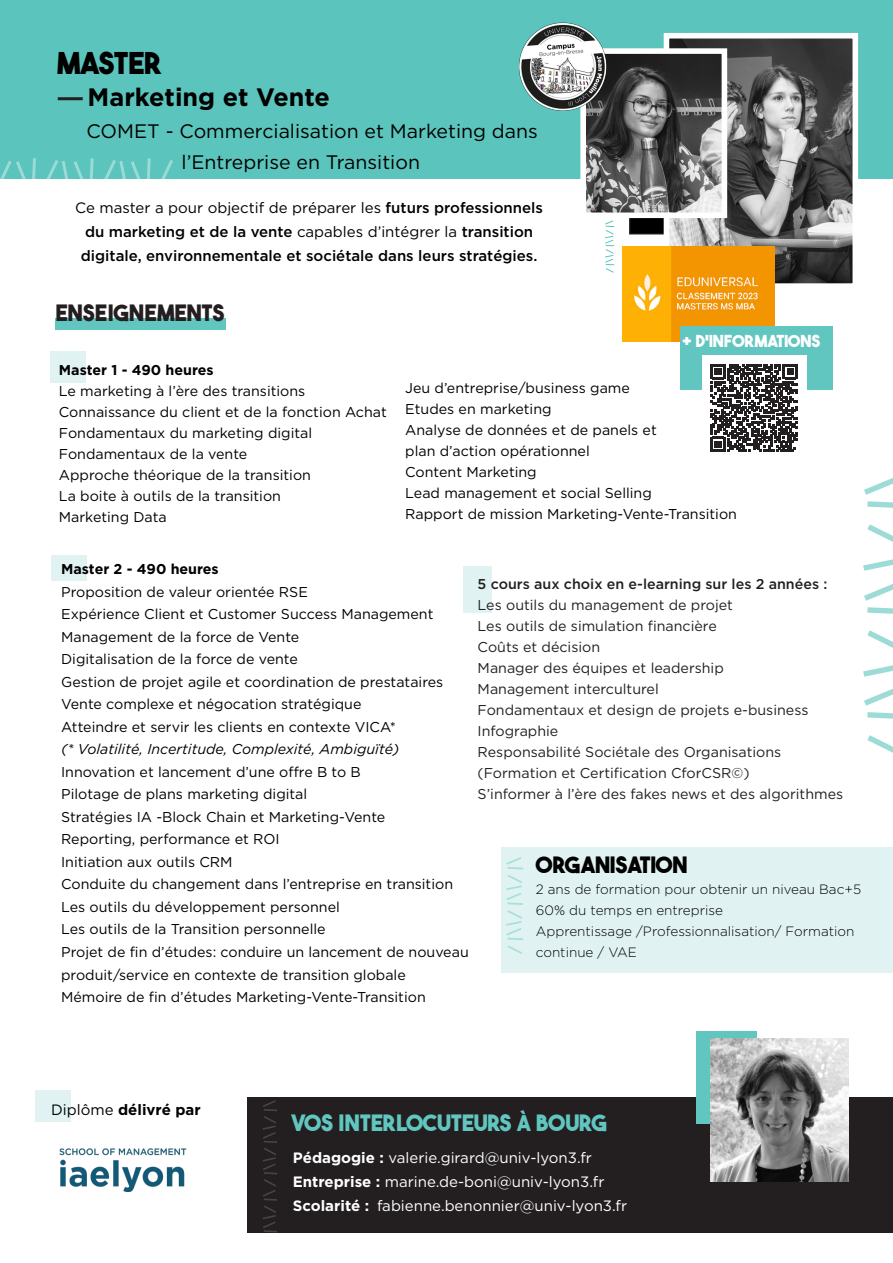
<style>
.page{position:relative;width:893px;height:1263px;background:#fff}
.page>*{position:absolute;margin:0;border:0;box-sizing:border-box;transform-origin:0 0}
.t1{font:700 30px "The Bold Font";letter-spacing:-.025em;color:#000}
.t2{font:700 25.2px "Gotham";color:#000}
.t3{font:700 22.5px "The Bold Font";color:#61c6c0}
.t4{font:700 22.5px "The Bold Font";color:#231f20}
.t5{font:700 22.5px "The Bold Font";color:#000}
.t6{font:19.5px/31.8px "Gotham";color:#000}
.t7{font:700 16.5px "The Bold Font";color:#fff}
.t8{font:500 15px/24px "Gotham";color:#000;text-align:center}
.t9{font:15px "Gotham";color:#fff}
.t10{font:700 15px "Gotham";color:#000}
.t11{font:14.25px/22.5px "Gotham";color:#000}
.t12{font:14.25px/21px "Gotham";color:#231f20}
.t13{font:italic 14.25px "Gotham";color:#000}
.t14{font:500 14.25px "Gotham";color:#231f20}
.t15{font:700 14.25px "Gotham";color:#000}
.t16{font:300 13.5px/21px "Gotham";color:#000}
.s1{font-weight:400}
.s2{font-family:"Gotham";font-weight:900}
.s3{font-weight:700}
</style>
<div class="page">
<div style="left:501px;top:847px;width:392px;height:125px;background:#e0f3f2"></div>
<div style="left:55px;top:318px;width:171px;height:12px;background:#61c6c0"></div>
<div style="left:247px;top:1096px;width:646px;height:136px;background:#231f20"></div>
<div style="left:697px;top:1031px;width:60px;height:92px;background:#61c6c0"></div>
<img style="left:60px;top:1148px;width:127px;height:43px">
<div style="left:35px;top:1090px;width:36px;height:32px;background:#e0f3f2"></div>
<svg style="left:506px;top:857px;width:17px;height:12px"></svg>
<svg style="left:506px;top:875px;width:17px;height:79px"></svg>
<div style="left:50px;top:352px;width:36px;height:31px;background:#e0f3f2"></div>
<div style="left:51px;top:555px;width:36px;height:26px;background:#e0f3f2"></div>
<img style="left:710px;top:1038px;width:138px;height:143px">
<svg style="left:864px;top:478px;width:29px;height:17px"></svg>
<svg style="left:864px;top:584px;width:29px;height:17px"></svg>
<svg style="left:864px;top:688px;width:29px;height:18px"></svg>
<svg style="left:867px;top:501px;width:26px;height:7px"></svg>
<svg style="left:867px;top:607px;width:26px;height:7px"></svg>
<svg style="left:867px;top:712px;width:26px;height:7px"></svg>
<svg style="left:863px;top:559px;width:30px;height:12px"></svg>
<svg style="left:863px;top:665px;width:30px;height:12px"></svg>
<svg style="left:867px;top:524px;width:26px;height:18px"></svg>
<svg style="left:867px;top:630px;width:26px;height:18px"></svg>
<svg style="left:867px;top:735px;width:26px;height:18px"></svg>
<div style="left:630px;top:172px;width:68px;height:62px;background:#000"></div>
<div style="left:629px;top:171px;width:69px;height:63px;border:1px solid #231f20"></div>
<div style="left:0;top:0;width:893px;height:178px;background:#5bc4bc"></div>
<hr style="left:58px;top:97px;width:25px;height:3px;background:#231f20">
<img style="left:671px;top:40px;width:180px;height:242px">
<div style="left:664px;top:33px;width:194px;height:256px;border:6px solid #fff"></div>
<img style="left:587px;top:55px;width:133px;height:156px">
<div style="left:580px;top:48px;width:147px;height:170px;border:6px solid #fff"></div>
<svg style="left:605px;top:220px;width:9px;height:53px"></svg>
<svg style="left:263px;top:1100px;width:14px;height:132px"></svg>
<img style="left:622px;top:247px;width:152px;height:95px">
<img style="left:520px;top:22px;width:98px;height:89px">
<svg style="left:44px;top:158px;width:50px;height:21px"></svg>
<svg style="left:102px;top:158px;width:49px;height:21px"></svg>
<svg style="left:159px;top:160px;width:14px;height:19px"></svg>
<svg style="left:0;top:158px;width:36px;height:21px"></svg>
<div style="left:680px;top:327px;width:152px;height:63px;background:#61c6c0"></div>
<div style="left:702px;top:356px;width:104px;height:104px;background:#fff"></div>
<svg style="left:711px;top:364px;width:87px;height:87px"></svg>
<div style="left:463px;top:566px;width:29px;height:46px;background:#e0f3f2"></div>
<p class="t1" style="left:57px;top:44px;width:106px">MASTER</p>
<p class="t2" style="left:88px;top:82px;width:244px">Marketing et Vente</p>
<p class="t6" style="left:182px;top:115px;width:358px;text-indent:-95px">COMET - Commercialisation et Marketing dans l’Entreprise en Transition</p>
<p class="t8" style="left:75px;top:195px;width:469px"><span class="s1">Ce master a pour objectif de préparer les</span> futurs professionnels du marketing et de la vente <span class="s1">capables d’intégrer la</span> transition digitale, environnementale et sociétale dans leurs stratégies.</p>
<p class="t4" style="left:56px;top:298px;width:171px">ENSEIGNEMENTS</p>
<p class="t15" style="left:59px;top:362px;width:156px">Master 1 - 490 heures</p>
<p class="t11" style="left:59px;top:380px;width:248px">Le marketing à l’ère des transitions</p>
<p class="t11" style="left:59px;top:401px;width:329px">Connaissance du client et de la fonction Achat</p>
<p class="t11" style="left:59px;top:422px;width:255px">Fondamentaux du marketing digital</p>
<p class="t11" style="left:59px;top:443px;width:190px">Fondamentaux de la vente</p>
<p class="t11" style="left:59px;top:464px;width:254px">Approche théorique de la transition</p>
<p class="t11" style="left:59px;top:485px;width:224px">La boite à outils de la transition</p>
<p class="t11" style="left:59px;top:506px;width:109px">Marketing Data</p>
<p class="t7" style="left:682px;top:331px;width:140px">+ D'INFORMATIONS</p>
<p class="t11" style="left:405px;top:377px;width:226px">Jeu d’entreprise/business game</p>
<p class="t11" style="left:405px;top:398px;width:148px">Etudes en marketing</p>
<p class="t11" style="left:405px;top:419px;width:253px">Analyse de données et de panels et</p>
<p class="t11" style="left:405px;top:440px;width:186px">plan d’action opérationnel</p>
<p class="t11" style="left:405px;top:461px;width:133px">Content Marketing</p>
<p class="t11" style="left:405px;top:482px;width:248px">Lead management et social Selling</p>
<p class="t11" style="left:405px;top:503px;width:333px">Rapport de mission Marketing-Vente-Transition</p>
<p class="t15" style="left:61px;top:561px;width:159px">Master 2 - 490 heures</p>
<p class="t11" style="left:61px;top:580px;width:248px">Proposition de valeur orientée RSE</p>
<p class="t11" style="left:61px;top:603px;width:374px">Expérience Client et Customer Success Management</p>
<p class="t11" style="left:61px;top:625px;width:240px">Management de la force de Vente</p>
<p class="t11" style="left:61px;top:648px;width:238px">Digitalisation de la force de vente</p>
<p class="t11" style="left:61px;top:670px;width:384px">Gestion de projet agile et coordination de prestataires</p>
<p class="t11" style="left:61px;top:693px;width:302px">Vente complexe et négocation stratégique</p>
<p class="t11" style="left:61px;top:715px;width:336px">Atteindre et servir les clients en contexte VICA*</p>
<p class="t13" style="left:61px;top:741px;width:340px">(* Volatilité, Incertitude, Complexité, Ambiguïté)</p>
<p class="t11" style="left:61px;top:760px;width:301px">Innovation et lancement d’une offre B to B</p>
<p class="t11" style="left:61px;top:783px;width:248px">Pilotage de plans marketing digital</p>
<p class="t11" style="left:61px;top:805px;width:326px">Stratégies IA -Block Chain et Marketing-Vente</p>
<p class="t11" style="left:61px;top:828px;width:220px">Reporting, performance et ROI</p>
<p class="t11" style="left:61px;top:850px;width:173px">Initiation aux outils CRM</p>
<p class="t11" style="left:61px;top:873px;width:393px">Conduite du changement dans l’entreprise en transition</p>
<p class="t11" style="left:61px;top:895px;width:280px">Les outils du développement personnel</p>
<p class="t11" style="left:61px;top:918px;width:266px">Les outils de la Transition personnelle</p>
<p class="t11" style="left:61px;top:940px;width:409px">Projet de fin d’études: conduire un lancement de nouveau produit/service en contexte de transition globale</p>
<p class="t11" style="left:61px;top:985px;width:366px">Mémoire de fin d’études Marketing-Vente-Transition</p>
<p class="t14" style="left:478px;top:575px;width:351px">5 cours aux choix en e-learning sur les 2 années :</p>
<p class="t12" style="left:478px;top:594px;width:257px">Les outils du management de projet</p>
<p class="t12" style="left:478px;top:615px;width:241px">Les outils de simulation financière</p>
<p class="t12" style="left:478px;top:636px;width:124px">Coûts et décision</p>
<p class="t12" style="left:478px;top:657px;width:248px">Manager des équipes et leadership</p>
<p class="t12" style="left:478px;top:678px;width:183px">Management interculturel</p>
<p class="t12" style="left:478px;top:699px;width:332px">Fondamentaux et design de projets e-business</p>
<p class="t12" style="left:478px;top:720px;width:82px">Infographie</p>
<p class="t12" style="left:478px;top:741px;width:305px">Responsabilité Sociétale des Organisations (Formation et Certification CforCSR©)</p>
<p class="t12" style="left:478px;top:783px;width:367px">S’informer à l’ère des fakes news et des algorithmes</p>
<p class="t5" style="left:536px;top:850px;width:153px">ORGANISATION</p>
<p class="t16" style="left:536px;top:878px;width:327px">2 ans de formation pour obtenir un niveau Bac+5</p>
<p class="t16" style="left:536px;top:899px;width:189px">60% du temps en entreprise</p>
<p class="t16" style="left:536px;top:920px;width:320px">Apprentissage /Professionnalisation/ Formation continue / VAE</p>
<p class="t10" style="left:51px;top:1101px;width:151px"><span class="s1">Diplôme</span> délivré par</p>
<p class="t3" style="left:292px;top:1108px;width:317px">VOS INTERLOCUTEURS <span class="s2">À</span> BOURG</p>
<p class="t9" style="left:293px;top:1150px;width:301px"><span class="s3">Pédagogie :</span> valerie.girard@univ-lyon3.fr</p>
<p class="t9" style="left:293px;top:1174px;width:313px"><span class="s3">Entreprise :</span> marine.de-boni@univ-lyon3.fr</p>
<p class="t9" style="left:293px;top:1198px;width:336px"><span class="s3">Scolarité :</span> fabienne.benonnier@univ-lyon3.fr</p>
</div>
